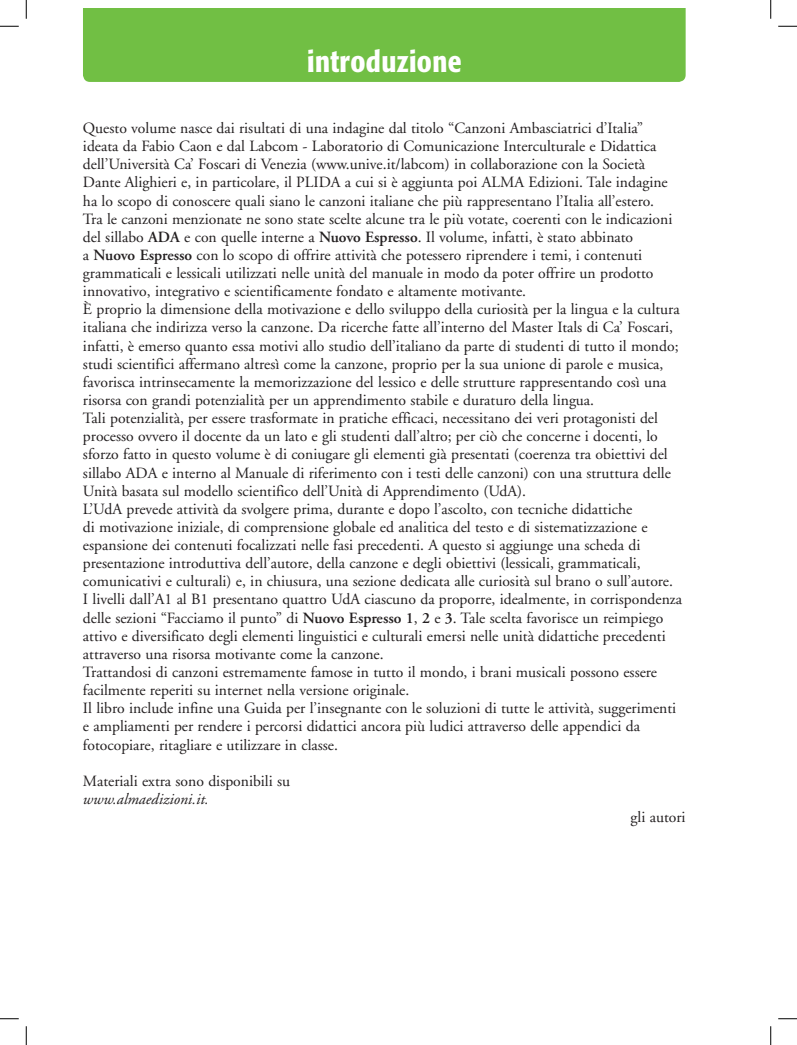
<style>
.page{position:relative;width:797px;height:1045px;background:#fff}
.page>*{position:absolute;margin:0;border:0;box-sizing:border-box;transform-origin:0 0}
.t1{font:500 condensed 30px "Formata";letter-spacing:.015em;color:#fff}
.t2{font:15.62px/18.1px "Adobe Garamond";color:#231f20}
.t3{font:italic 15.62px "Adobe Garamond";color:#231f20}
.s1{font-weight:600}
</style>
<div class="page">
<div style="left:83px;top:9px;width:602px;height:73px;background:#71bf44"></div>
<svg style="left:0;top:25px;width:19px;height:2px"></svg>
<svg style="left:778px;top:25px;width:19px;height:2px"></svg>
<svg style="left:0;top:1018px;width:19px;height:1px"></svg>
<svg style="left:778px;top:1018px;width:19px;height:1px"></svg>
<svg style="left:25px;top:0;width:2px;height:19px"></svg>
<svg style="left:25px;top:1026px;width:2px;height:19px"></svg>
<svg style="left:770px;top:0;width:1px;height:19px"></svg>
<svg style="left:770px;top:1026px;width:1px;height:19px"></svg>
<h1 class="t1" style="left:307px;top:43px;width:156px">introduzione</h1>
<p class="t2" style="left:83px;top:119px;width:600px">Questo volume nasce dai risultati di una indagine dal titolo “Canzoni Ambasciatrici d’Italia” ideata da Fabio Caon e dal Labcom - Laboratorio di Comunicazione Interculturale e Didattica dell’Università Ca’ Foscari di Venezia (www.unive.it/labcom) in collaborazione con la Società Dante Alighieri e, in particolare, il PLIDA a cui si è aggiunta poi ALMA Edizioni. Tale indagine ha lo scopo di conoscere quali siano le canzoni italiane che più rappresentano l’Italia all’estero.<br>Tra le canzoni menzionate ne sono state scelte alcune tra le più votate, coerenti con le indicazioni del sillabo <span class="s1">ADA</span> e con quelle interne a <span class="s1">Nuovo Espresso</span>. Il volume, infatti, è stato abbinato<br>a <span class="s1">Nuovo Espresso</span> con lo scopo di offrire attività che potessero riprendere i temi, i contenuti grammaticali e lessicali utilizzati nelle unità del manuale in modo da poter offrire un prodotto innovativo, integrativo e scientificamente fondato e altamente motivante.<br>È proprio la dimensione della motivazione e dello sviluppo della curiosità per la lingua e la cultura italiana che indirizza verso la canzone. Da ricerche fatte all’interno del Master Itals di Ca’ Foscari, infatti, è emerso quanto essa motivi allo studio dell’italiano da parte di studenti di tutto il mondo; studi scientifici affermano altresì come la canzone, proprio per la sua unione di parole e musica, favorisca intrinsecamente la memorizzazione del lessico e delle strutture rappresentando così una risorsa con grandi potenzialità per un apprendimento stabile e duraturo della lingua.<br>Tali potenzialità, per essere trasformate in pratiche efficaci, necessitano dei veri protagonisti del processo ovvero il docente da un lato e gli studenti dall’altro; per ciò che concerne i docenti, lo sforzo fatto in questo volume è di coniugare gli elementi già presentati (coerenza tra obiettivi del sillabo ADA e interno al Manuale di riferimento con i testi delle canzoni) con una struttura delle Unità basata sul modello scientifico dell’Unità di Apprendimento (UdA).<br>L’UdA prevede attività da svolgere prima, durante e dopo l’ascolto, con tecniche didattiche<br>di motivazione iniziale, di comprensione globale ed analitica del testo e di sistematizzazione e espansione dei contenuti focalizzati nelle fasi precedenti. A questo si aggiunge una scheda di presentazione introduttiva dell’autore, della canzone e degli obiettivi (lessicali, grammaticali, comunicativi e culturali) e, in chiusura, una sezione dedicata alle curiosità sul brano o sull’autore.<br>I livelli dall’A1 al B1 presentano quattro UdA ciascuno da proporre, idealmente, in corrispondenza delle sezioni “Facciamo il punto” di <span class="s1">Nuovo Espresso 1</span>, <span class="s1">2</span> e <span class="s1">3</span>. Tale scelta favorisce un reimpiego attivo e diversificato degli elementi linguistici e culturali emersi nelle unità didattiche precedenti attraverso una risorsa motivante come la canzone.<br>Trattandosi di canzoni estremamente famose in tutto il mondo, i brani musicali possono essere facilmente reperiti su internet nella versione originale.<br>Il libro include infine una Guida per l’insegnante con le soluzioni di tutte le attività, suggerimenti e ampliamenti per rendere i percorsi didattici ancora più ludici attraverso delle appendici da fotocopiare, ritagliare e utilizzare in classe.</p>
<p class="t2" style="left:83px;top:772px;width:209px">Materiali extra sono disponibili su</p>
<p class="t3" style="left:83px;top:790px;width:127px">www.almaedizioni.it.</p>
<p class="t2" style="left:630px;top:808px;width:57px">gli autori</p>
</div>
